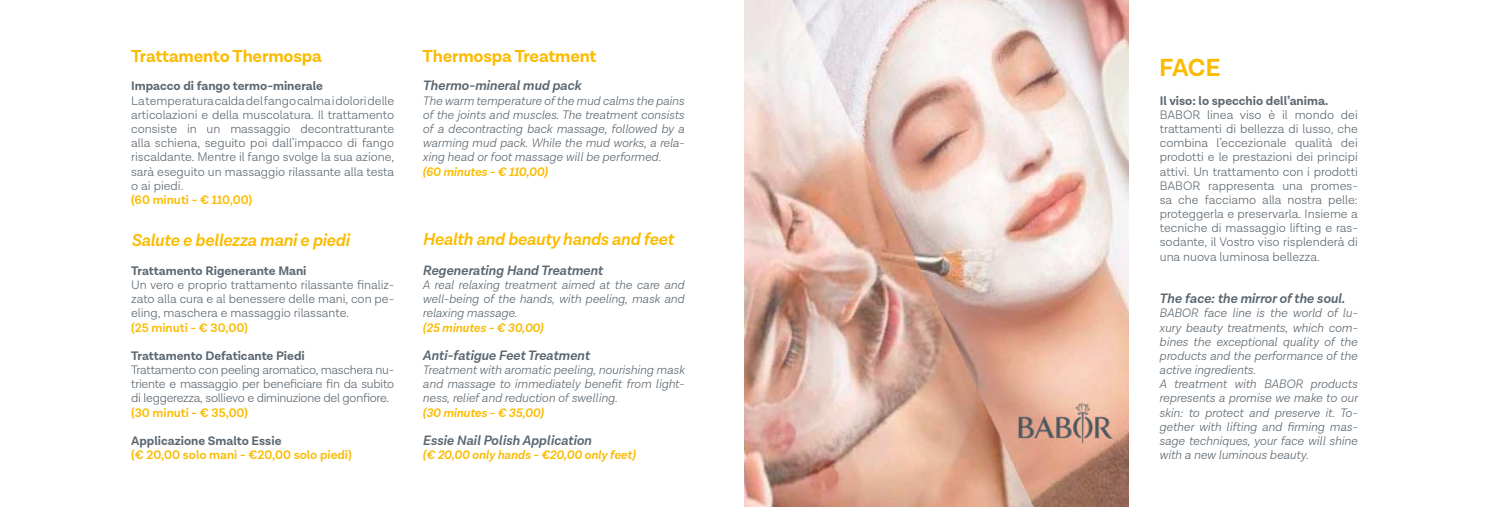
<style>
.page{position:relative;width:1489px;height:507px;background:#fff}
.page>*{position:absolute;margin:0;border:0;box-sizing:border-box;transform-origin:0 0}
.t1{font:700 25px "Lota Grotesque";color:#fabb00}
.t2{font:italic 600 17.5px "Lota Grotesque";letter-spacing:-.01em;color:#fabb00}
.t3{font:700 17.5px "Lota Grotesque";letter-spacing:-.01em;color:#fabb00}
.t4{font:italic 600 13.75px "Lota Grotesque";color:#5a6670}
.t5{font:300 12.5px/14.1px "Lota Grotesque";color:#5a6670;text-align:justify}
.t6{font:italic 300 12.5px/14.1px "Lota Grotesque";color:#5a6670;text-align:justify}
.t7{font:700 12.5px "Lota Grotesque";color:#5a6670}
.t8{font:italic 600 12.5px "Lota Grotesque";color:#fabb00}
.t9{font:600 12.5px "Lota Grotesque";color:#fabb00}
</style>
<div class="page">
<img style="left:744px;top:0;width:384px;height:507px">
<img style="left:1017px;top:402px;width:95px;height:43px">
<h2 class="t3" style="left:131px;top:46px;width:192px">Trattamento Thermospa</h2>
<p class="t7" style="left:131px;top:79px;width:193px">Impacco di fango termo-minerale</p>
<p class="t5" style="left:131px;top:93px;width:265px">La temperatura calda del fango calma i dolori delle articolazioni e della muscolatura. Il trattamento consiste in un massaggio decontratturante alla schiena, seguito poi dall’impacco di fango riscaldante. Mentre il fango svolge la sua azione, sarà eseguito un massaggio rilassante alla testa o ai piedi.</p>
<p class="t9" style="left:131px;top:192px;width:122px">(60 minuti - € 110,00)</p>
<h2 class="t2" style="left:131px;top:230px;width:220px">Salute e bellezza mani e piedi</h2>
<p class="t7" style="left:131px;top:263px;width:177px">Trattamento Rigenerante Mani</p>
<p class="t5" style="left:131px;top:278px;width:264px">Un vero e proprio trattamento rilassante finaliz&shy;zato alla cura e al benessere delle mani, con pe&shy;eling, maschera e massaggio rilassante.</p>
<p class="t9" style="left:131px;top:320px;width:118px">(25 minuti - € 30,00)</p>
<p class="t7" style="left:131px;top:348px;width:175px">Trattamento Defaticante Piedi</p>
<p class="t5" style="left:131px;top:363px;width:264px">Trattamento con peeling aromatico, maschera nu&shy;triente e massaggio per beneficiare fin da subito di leggerezza, sollievo e diminuzione del gonfiore.</p>
<p class="t9" style="left:131px;top:405px;width:118px">(30 minuti - € 35,00)</p>
<p class="t7" style="left:131px;top:433px;width:152px">Applicazione Smalto Essie</p>
<p class="t9" style="left:131px;top:448px;width:222px">(€ 20,00 solo mani - €20,00 solo piedi)</p>
<h2 class="t3" style="left:422px;top:46px;width:175px">Thermospa Treatment</h2>
<p class="t4" style="left:422px;top:78px;width:160px">Thermo-mineral mud pack</p>
<p class="t6" style="left:422px;top:93px;width:263px">The warm temperature of the mud calms the pains of the joints and muscles. The treatment consists of a decontracting back massage, followed by a warming mud pack. While the mud works, a rela&shy;xing head or foot massage will be performed.</p>
<p class="t8" style="left:422px;top:164px;width:126px">(60 minutes - € 110,00)</p>
<h2 class="t2" style="left:422px;top:229px;width:252px">Health and beauty hands and feet</h2>
<p class="t4" style="left:422px;top:262px;width:182px">Regenerating Hand Treatment</p>
<p class="t6" style="left:422px;top:278px;width:263px">A real relaxing treatment aimed at the care and well-being of the hands, with peeling, mask and relaxing massage.</p>
<p class="t8" style="left:422px;top:320px;width:122px">(25 minutes - € 30,00)</p>
<p class="t4" style="left:422px;top:347px;width:168px">Anti-fatigue Feet Treatment</p>
<p class="t6" style="left:422px;top:363px;width:263px">Treatment with aromatic peeling, nourishing mask and massage to immediately benefit from light&shy;ness, relief and reduction of swelling.</p>
<p class="t8" style="left:422px;top:405px;width:122px">(30 minutes - € 35,00)</p>
<p class="t4" style="left:422px;top:432px;width:170px">Essie Nail Polish Application</p>
<p class="t8" style="left:422px;top:448px;width:214px">(€ 20,00 only hands - €20,00 only feet)</p>
<h1 class="t1" style="left:1159px;top:53px;width:63px">FACE</h1>
<p class="t7" style="left:1159px;top:93px;width:170px">Il viso: lo specchio dell’anima.</p>
<p class="t5" style="left:1159px;top:108px;width:199px">BABOR linea viso è il mondo dei trattamenti di bellezza di lusso, che combina l’eccezionale qualità dei prodotti e le prestazioni dei principi attivi. Un trattamento con i prodotti BABOR rappresenta una promes&shy;sa che facciamo alla nostra pelle: proteggerla e preservarla. Insieme a tecniche di massaggio lifting e ras&shy;sodante, il Vostro viso risplenderà di una nuova luminosa bellezza.</p>
<p class="t4" style="left:1159px;top:290px;width:187px">The face: the mirror of the soul.</p>
<p class="t6" style="left:1159px;top:306px;width:200px;text-align:left">BABOR face line is the world of lu&shy;xury beauty treatments, which com&shy;bines the exceptional quality of the products and the performance of the active ingredients.<br>A treatment with BABOR products represents a promise we make to our skin: to protect and preserve it. To&shy;gether with lifting and firming mas&shy;sage techniques, your face will shine with a new luminous beauty.</p>
</div>
